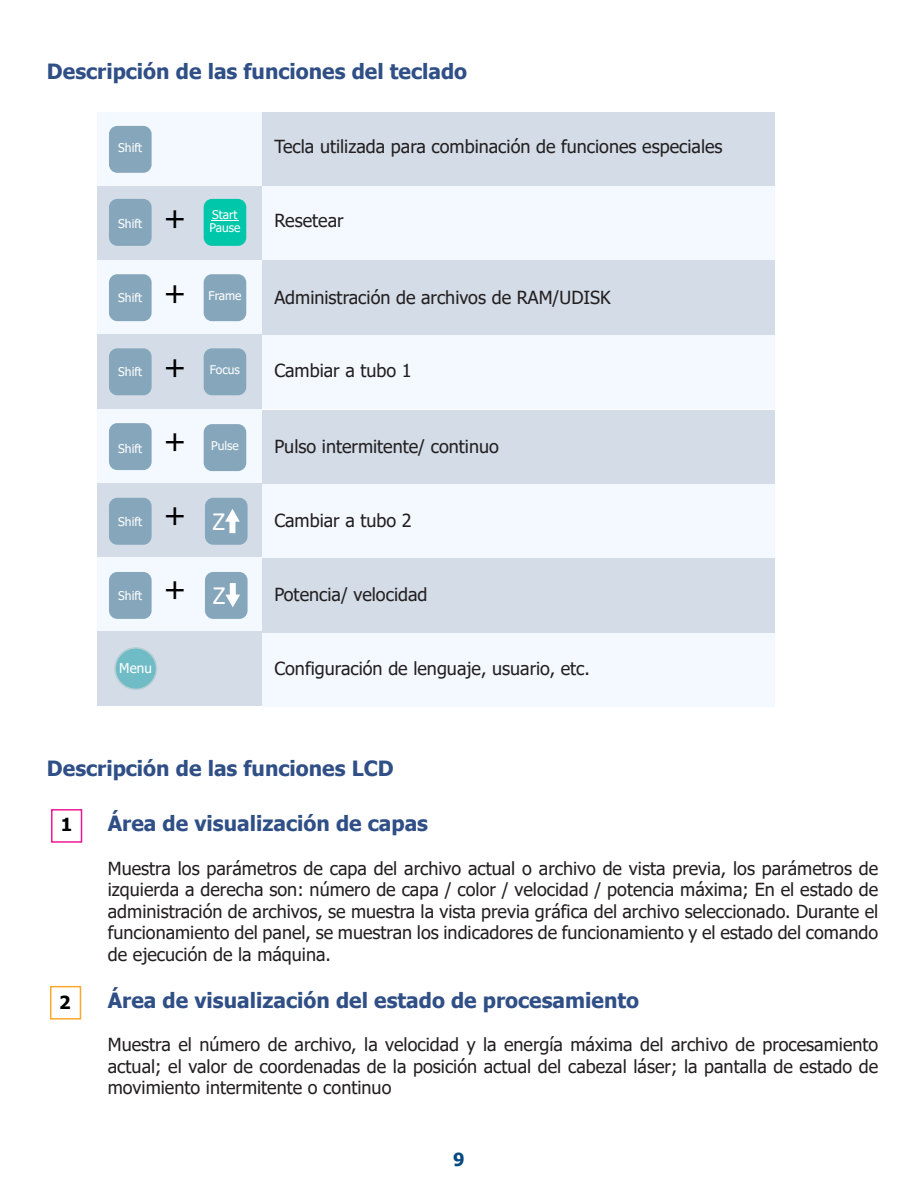
<style>
.page{position:relative;width:918px;height:1188px;background:#fff}
.page>*{position:absolute;margin:0;border:0;box-sizing:border-box;transform-origin:0 0}
.t1{font:30.6px "Tahoma";color:#000}
.t2{font:700 21px "Tahoma";color:#2f4f86}
.t3{font:18px/21.6px "Tahoma";color:#231f20;text-align:justify}
.t4{font:700 18px "Tahoma";color:#000}
.t5{font:700 18px "Tahoma";color:#054881}
.t6{font:13.5px "Tahoma";color:#fff}
.t7{font:12px/13.4px "Tahoma";color:#fff}
</style>
<div class="page">
<div style="left:262px;top:112px;width:512px;height:74px;background:#d3dce7"></div>
<div style="left:262px;top:186px;width:512px;height:75px;background:#f4f9ff"></div>
<div style="left:97px;top:112px;width:165px;height:74px;background:#f4f9ff"></div>
<div style="left:97px;top:186px;width:165px;height:75px;background:#d3dce7"></div>
<div style="left:97px;top:261px;width:165px;height:74px;background:#f4f9ff"></div>
<div style="left:97px;top:335px;width:165px;height:74px;background:#d3dce7"></div>
<div style="left:97px;top:409px;width:165px;height:74px;background:#f4f9ff"></div>
<div style="left:97px;top:483px;width:165px;height:74px;background:#d3dce7"></div>
<div style="left:97px;top:557px;width:165px;height:75px;background:#f4f9ff"></div>
<div style="left:97px;top:632px;width:165px;height:74px;background:#d3dce7"></div>
<div style="left:262px;top:335px;width:512px;height:74px;background:#f4f9ff"></div>
<div style="left:262px;top:261px;width:512px;height:74px;background:#d3dce7"></div>
<div style="left:262px;top:410px;width:512px;height:74px;background:#d3dce7"></div>
<div style="left:262px;top:484px;width:512px;height:74px;background:#f4f9ff"></div>
<div style="left:262px;top:632px;width:512px;height:75px;background:#f4f9ff"></div>
<div style="left:262px;top:558px;width:512px;height:75px;background:#d3dce7"></div>
<div style="left:109px;top:126px;width:43px;height:47px;background:#86a7bb;border-radius:8px"></div>
<div style="left:109px;top:199px;width:43px;height:47px;background:#86a7bb;border-radius:8px"></div>
<div style="left:115px;top:648px;width:42px;height:41px;background:#70bcc6;border-radius:50%"></div>
<div style="left:114px;top:647px;width:43px;height:43px;border:2px solid #b7cfd4;border-radius:50%"></div>
<div style="left:50px;top:986px;width:31px;height:34px;border:1px solid #fba82e"></div>
<div style="left:204px;top:199px;width:42px;height:47px;background:#00c7a9;border-radius:8px"></div>
<svg style="left:211px;top:220px;width:28px;height:1px"></svg>
<div style="left:109px;top:274px;width:43px;height:47px;background:#86a7bb;border-radius:8px"></div>
<div style="left:204px;top:274px;width:42px;height:47px;background:#86a7bb;border-radius:8px"></div>
<div style="left:109px;top:348px;width:43px;height:47px;background:#86a7bb;border-radius:8px"></div>
<div style="left:204px;top:348px;width:42px;height:47px;background:#86a7bb;border-radius:8px"></div>
<div style="left:109px;top:423px;width:43px;height:47px;background:#86a7bb;border-radius:8px"></div>
<div style="left:204px;top:424px;width:42px;height:47px;background:#86a7bb;border-radius:8px"></div>
<div style="left:109px;top:498px;width:43px;height:47px;background:#86a7bb;border-radius:8px"></div>
<div style="left:205px;top:498px;width:43px;height:47px;background:#86a7bb;border-radius:8px"></div>
<svg style="left:225px;top:509px;width:15px;height:24px"></svg>
<div style="left:109px;top:572px;width:43px;height:47px;background:#86a7bb;border-radius:8px"></div>
<div style="left:205px;top:572px;width:43px;height:47px;background:#86a7bb;border-radius:8px"></div>
<svg style="left:225px;top:583px;width:15px;height:24px"></svg>
<div style="left:51px;top:809px;width:31px;height:34px;border:2px solid #ed1a98"></div>
<p class="t2" style="left:47px;top:57px;width:422px">Descripción de las funciones del teclado</p>
<p class="t7" style="left:118px;top:141px;width:25px">Shift</p>
<p class="t3" style="left:274px;top:137px;width:450px">Tecla utilizada para combinación de funciones especiales</p>
<p class="t7" style="left:118px;top:218px;width:25px">Shift</p>
<h1 class="t1" style="left:164px;top:198px;width:24px">+</h1>
<p class="t7" style="left:209px;top:209px;width:32px">Start<br>Pause</p>
<p class="t3" style="left:274px;top:211px;width:71px">Resetear</p>
<p class="t7" style="left:118px;top:292px;width:25px">Shift</p>
<h1 class="t1" style="left:164px;top:272px;width:24px">+</h1>
<p class="t7" style="left:208px;top:290px;width:35px">Frame</p>
<p class="t3" style="left:274px;top:287px;width:338px">Administración de archivos de RAM/UDISK</p>
<p class="t7" style="left:118px;top:366px;width:25px">Shift</p>
<h1 class="t1" style="left:164px;top:346px;width:24px">+</h1>
<p class="t7" style="left:210px;top:364px;width:32px">Focus</p>
<p class="t3" style="left:274px;top:361px;width:139px">Cambiar a tubo 1</p>
<p class="t7" style="left:118px;top:442px;width:25px">Shift</p>
<h1 class="t1" style="left:164px;top:420px;width:24px">+</h1>
<p class="t7" style="left:211px;top:440px;width:29px">Pulse</p>
<p class="t3" style="left:274px;top:437px;width:226px">Pulso intermitente/ continuo</p>
<p class="t7" style="left:118px;top:515px;width:25px">Shift</p>
<h1 class="t1" style="left:164px;top:494px;width:63px">+ <sub>Z</sub></h1>
<p class="t3" style="left:274px;top:511px;width:139px">Cambiar a tubo 2</p>
<p class="t7" style="left:118px;top:590px;width:25px">Shift</p>
<h1 class="t1" style="left:164px;top:568px;width:63px">+ <sub>Z</sub></h1>
<p class="t3" style="left:274px;top:584px;width:155px">Potencia/ velocidad</p>
<p class="t6" style="left:119px;top:659px;width:34px">Menu</p>
<p class="t3" style="left:274px;top:658px;width:317px">Configuración de lenguaje, usuario, etc.</p>
<p class="t2" style="left:47px;top:754px;width:348px">Descripción de las funciones LCD</p>
<p class="t4" style="left:61px;top:812px;width:13px">1</p>
<p class="t4" style="left:59px;top:989px;width:13px">2</p>
<p class="t2" style="left:108px;top:809px;width:322px">Área de visualización de capas</p>
<p class="t3" style="left:108px;top:858px;width:772px">Muestra los parámetros de capa del archivo actual o archivo de vista previa, los parámetros de izquierda a derecha son: número de capa / color / velocidad / potencia máxima; En el estado de administración de archivos, se muestra la vista previa gráfica del archivo seleccionado. Durante el funcionamiento del panel, se muestran los indicadores de funcionamiento y el estado del comando de ejecución de la máquina.</p>
<p class="t2" style="left:108px;top:985px;width:533px">Área de visualización del estado de procesamiento</p>
<p class="t3" style="left:108px;top:1035px;width:772px">Muestra el número de archivo, la velocidad y la energía máxima del archivo de procesamiento actual; el valor de coordenadas de la posición actual del cabezal láser; la pantalla de estado de movimiento intermitente o continuo</p>
<p class="t5" style="left:453px;top:1147px;width:13px">9</p>
</div>
